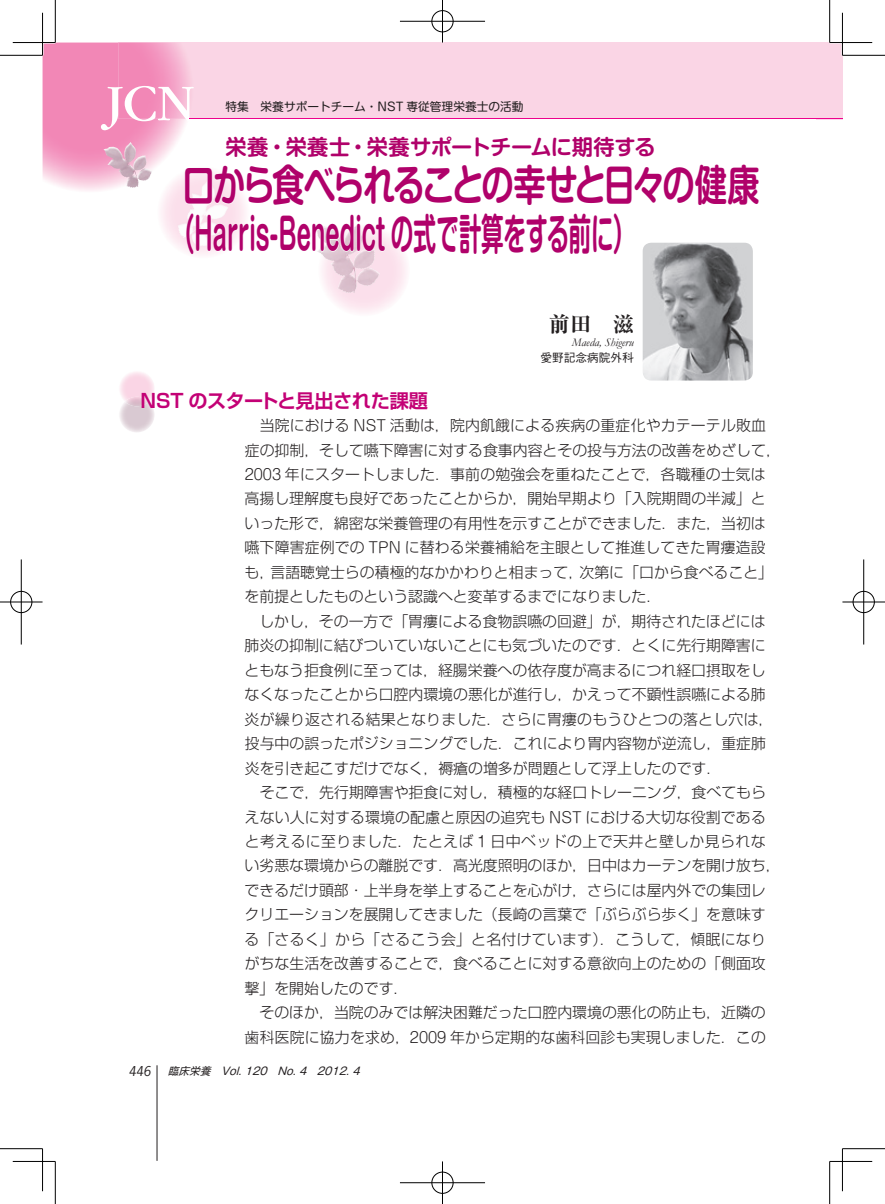
<style>
.page{position:relative;width:885px;height:1204px;background:#fff}
.page>*{position:absolute;margin:0;border:0;box-sizing:border-box;transform-origin:0 0}
.t1{font:700 42.45px/48.9px "Shin M Go Pr 6 N De";letter-spacing:-.025em;color:#b0016a;scale:.76 1}
.t2{font:700 21.3px "Shin M Go Pr 6 N De";letter-spacing:-.015em;color:#b0016a}
.t3{font:700 expanded 21.3px "Ryumin Pr 6 N";color:#231f20}
.t4{font:700 19.2px "Shin Go Pr 6 N De";letter-spacing:-.015em;color:#c30175}
.t5{font:300 14.85px/24.5px "Shin Go Pr 6 N";color:#231f20}
.t6{font:italic 12.75px "News Gothic Std";color:#231f20}
.t7{font:11.7px "Shin M Go Pr 6 N";color:#231f20}
.t8{font:italic 11.7px "Garamond";color:#231f20}
.t9{font:500 11.7px "Gothic BBB Pr 6 N";color:#231f20}
.t10{font:italic 10.65px "Gothic MB101 Pr 6";color:#231f20}
.s1{font-family:"Shin M Go Pr 6 N"}
</style>
<div class="page">
<hr style="left:157px;top:1065px;width:1px;height:95px;background:#231f20">
<div style="left:118px;top:43px;width:724px;height:76px;background:#fad5e5"></div>
<img style="left:43px;top:43px;width:139px;height:148px">
<img style="left:118px;top:43px;width:72px;height:43px">
<img style="left:157px;top:166px;width:92px;height:92px;border-radius:46px">
<svg style="left:101px;top:86px;width:93px;height:44px;background:#f6b3d0"></svg>
<hr style="left:190px;top:118px;width:652px;height:1px;background:#ed028c">
<img style="left:181px;top:181px;width:25px;height:43px">
<img style="left:103px;top:142px;width:27px;height:19px">
<img style="left:120px;top:372px;width:34px;height:60px">
<img style="left:125px;top:397px;width:24px;height:9px">
<div style="left:452px;top:145px;width:19px;height:3px;border:1px solid #fff;border-radius:2px"></div>
<div style="left:512px;top:145px;width:19px;height:3px;border:1px solid #fff;border-radius:2px"></div>
<svg style="left:184px;top:166px;width:65px;height:40px"></svg>
<svg style="left:186px;top:213px;width:199px;height:42px"></svg>
<svg style="left:391px;top:239px;width:13px;height:16px"></svg>
<img style="left:642px;top:243px;width:110px;height:137px">
<hr style="left:13px;top:41px;width:42px;height:3px;background:#fff">
<hr style="left:829px;top:41px;width:43px;height:3px;background:#fff">
<hr style="left:41px;top:13px;width:3px;height:42px;background:#fff">
<hr style="left:841px;top:13px;width:2px;height:42px;background:#fff">
<hr style="left:0;top:55px;width:43px;height:1px;background:#000">
<hr style="left:842px;top:55px;width:42px;height:1px;background:#000">
<hr style="left:0;top:1148px;width:43px;height:1px;background:#000">
<hr style="left:842px;top:1148px;width:42px;height:1px;background:#000">
<hr style="left:55px;top:0;width:1px;height:43px;background:#000">
<hr style="left:55px;top:1161px;width:1px;height:42px;background:#000">
<hr style="left:829px;top:0;width:1px;height:43px;background:#000">
<hr style="left:829px;top:1161px;width:1px;height:42px;background:#000">
<hr style="left:13px;top:42px;width:42px;height:1px;background:#000">
<hr style="left:829px;top:42px;width:43px;height:1px;background:#000">
<hr style="left:13px;top:1161px;width:42px;height:1px;background:#000">
<hr style="left:829px;top:1161px;width:43px;height:1px;background:#000">
<hr style="left:42px;top:13px;width:1px;height:42px;background:#000">
<hr style="left:42px;top:1148px;width:1px;height:43px;background:#000">
<hr style="left:842px;top:13px;width:1px;height:42px;background:#000">
<hr style="left:842px;top:1148px;width:1px;height:43px;background:#000">
<div style="left:431px;top:10px;width:23px;height:23px;border:2px solid #fff;border-radius:50%"></div>
<hr style="left:400px;top:20px;width:85px;height:2px;background:#fff">
<hr style="left:441px;top:0;width:2px;height:43px;background:#fff">
<div style="left:431px;top:10px;width:22px;height:22px;border:1px solid #000;border-radius:50%"></div>
<hr style="left:400px;top:21px;width:85px;height:1px;background:#000">
<hr style="left:442px;top:0;width:1px;height:43px;background:#000">
<div style="left:431px;top:1170px;width:23px;height:24px;border:2px solid #fff;border-radius:50%"></div>
<hr style="left:400px;top:1181px;width:85px;height:2px;background:#fff">
<hr style="left:441px;top:1161px;width:2px;height:42px;background:#fff">
<div style="left:431px;top:1171px;width:22px;height:22px;border:1px solid #000;border-radius:50%"></div>
<hr style="left:400px;top:1182px;width:85px;height:1px;background:#000">
<hr style="left:442px;top:1161px;width:1px;height:42px;background:#000">
<div style="left:10px;top:590px;width:23px;height:23px;border:2px solid #fff;border-radius:50%"></div>
<hr style="left:0;top:601px;width:43px;height:2px;background:#fff">
<hr style="left:20px;top:559px;width:2px;height:85px;background:#fff">
<div style="left:10px;top:591px;width:22px;height:21px;border:1px solid #000;border-radius:50%"></div>
<hr style="left:0;top:601px;width:43px;height:1px;background:#000">
<hr style="left:21px;top:559px;width:1px;height:85px;background:#000">
<div style="left:851px;top:590px;width:24px;height:23px;border:2px solid #fff;border-radius:50%"></div>
<hr style="left:842px;top:601px;width:42px;height:2px;background:#fff">
<hr style="left:862px;top:559px;width:2px;height:85px;background:#fff">
<div style="left:852px;top:591px;width:22px;height:21px;border:1px solid #000;border-radius:50%"></div>
<hr style="left:842px;top:601px;width:42px;height:1px;background:#000">
<hr style="left:863px;top:559px;width:1px;height:85px;background:#000">
<p class="t7" style="left:225px;top:98px;width:299px">特集　栄養サポートチーム・NST 専従管理栄養士の活動</p>
<h2 class="t2" style="left:183px;top:129px;width:474px">　　栄養・栄養士・栄養サポートチームに期待する</h2>
<h1 class="t1" style="left:172px;top:159px;width:775px">口から食べられることの幸せと日々の健康（Harris-Benedict の式で計算をする前に）</h1>
<h2 class="t3" style="left:549px;top:308px;width:87px">前田　滋</h2>
<p class="t8" style="left:572px;top:334px;width:63px">Maeda, Shigeru</p>
<p class="t9" style="left:540px;top:348px;width:95px">愛野記念病院外科</p>
<p class="t4" style="left:140px;top:384px;width:289px">NST のスタートと見出された課題</p>
<p class="t5" style="left:244px;top:412px;width:538px;text-indent:15px">当院における <span class="s1">NST</span> 活動は，院内飢餓による疾病の重症化やカテーテル敗血症の抑制，そして嚥下障害に対する食事内容とその投与方法の改善をめざして，<span class="s1">2003</span> 年にスタートしました．事前の勉強会を重ねたことで，各職種の士気は高揚し理解度も良好であったことからか，開始早期より「入院期間の半減」といった形で，綿密な栄養管理の有用性を示すことができました．また，当初は嚥下障害症例での <span class="s1">TPN</span> に替わる栄養補給を主眼として推進してきた胃瘻造設も，言語聴覚士らの積極的なかかわりと相まって，次第に「口から食べること」を前提としたものという認識へと変革するまでになりました．</p>
<p class="t5" style="left:244px;top:607px;width:530px;text-indent:15px">しかし，その一方で「胃瘻による食物誤嚥の回避」が，期待されたほどには肺炎の抑制に結びついていないことにも気づいたのです．とくに先行期障害にともなう拒食例に至っては，経腸栄養への依存度が高まるにつれ経口摂取をしなくなったことから口腔内環境の悪化が進行し，かえって不顕性誤嚥による肺炎が繰り返される結果となりました．さらに胃瘻のもうひとつの落とし穴は，投与中の誤ったポジショニングでした．これにより胃内容物が逆流し，重症肺炎を引き起こすだけでなく，褥瘡の増多が問題として浮上したのです．</p>
<p class="t5" style="left:244px;top:778px;width:537px;text-indent:15px">そこで，先行期障害や拒食に対し，積極的な経口トレーニング，食べてもらえない人に対する環境の配慮と原因の追究も <span class="s1">NST</span> における大切な役割であると考えるに至りました．たとえば <span class="s1">1</span> 日中ベッドの上で天井と壁しか見られない劣悪な環境からの離脱です．高光度照明のほか，日中はカーテンを開け放ち，できるだけ頭部・上半身を挙上することを心がけ，さらには屋内外での集団レクリエーションを展開してきました（長崎の言葉で「ぶらぶら歩く」を意味する「さるく」から「さるこう会」と名付けています）．こうして，傾眠になりがちな生活を改善することで，食べることに対する意欲向上のための「側面攻撃」を開始したのです．</p>
<p class="t5" style="left:244px;top:998px;width:522px;text-align:right">そのほか，当院のみでは解決困難だった口腔内環境の悪化の防止も，近隣の歯科医院に協力を求め，<span class="s1">2009</span> 年から定期的な歯科回診も実現しました．この</p>
<p class="t6" style="left:129px;top:1063px;width:24px">446</p>
<p class="t10" style="left:168px;top:1062px;width:198px">臨床栄養　Vol.120　No.4　2012.4</p>
</div>
